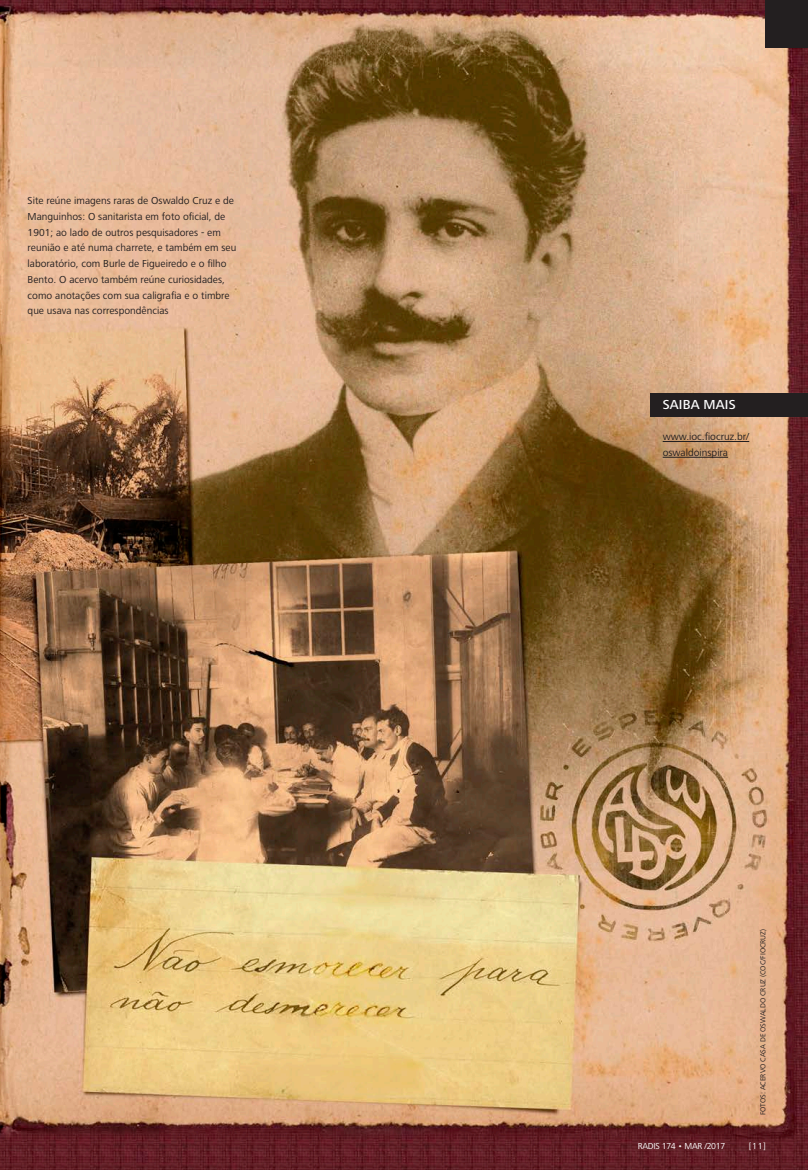
<style>
.page{position:relative;width:808px;height:1170px;background:#fff}
.page>*{position:absolute;margin:0;border:0;box-sizing:border-box;transform-origin:0 0}
.SAIBA_MAIS{font:500 13.5px "Frutiger Next LT";letter-spacing:.015em;color:#fff}
.Fotos_-_Legenda{font:10.5px/15.8px "Frutiger Next LT";color:#231f20}
.Saiba_mais_texto{font:10.5px/15.8px "Frutiger Next LT";color:#231f20}
.t1{font:9px "Frutiger Next LT";letter-spacing:-.03em;color:#fff}
.Fotos_-_Crédito{font:7.5px "Frutiger Next LT";color:#231f20}
</style>
<div class="page">
<img style="left:0;top:0;width:808px;height:1169px">
<div style="left:651px;top:393px;width:157px;height:24px;background:#231f20"></div>
<div style="left:765px;top:0;width:43px;height:47px;background:#231f20"></div>
<hr style="left:663px;top:441px;width:86px;height:1px;background:#231f20">
<hr style="left:663px;top:457px;width:65px;height:1px;background:#231f20">
<p class="Fotos_-_Legenda" style="left:28px;top:193px;width:210px">Site reúne imagens raras de Oswaldo Cruz e de Manguinhos: O sanitarista em foto oficial, de 1901; ao lado de outros pesquisadores - em reunião e até numa charrete, e também em seu laboratório, com Burle de Figueiredo e o filho Bento. O acervo também reúne curiosidades, como anotações com sua caligrafia e o timbre que usava nas correspondências</p>
<p class="SAIBA_MAIS" style="left:663px;top:397px;width:75px">SAIBA MAIS</p>
<p class="Saiba_mais_texto" style="left:663px;top:429px;width:88px">www.ioc.fiocruz.br/ oswaldoinspira</p>
<p class="Fotos_-_Crédito" style="left:759px;top:1114px;width:187px;rotate:-90deg">FOTOS: ACERVO CASA DE OSWALDO CRUZ (COC/FIOCRUZ)</p>
<p class="t1" style="left:638px;top:1140px;width:89px">RADIS 174 • MAR /2017</p>
<p class="t1" style="left:749px;top:1140px;width:19px">[11]</p>
</div>
